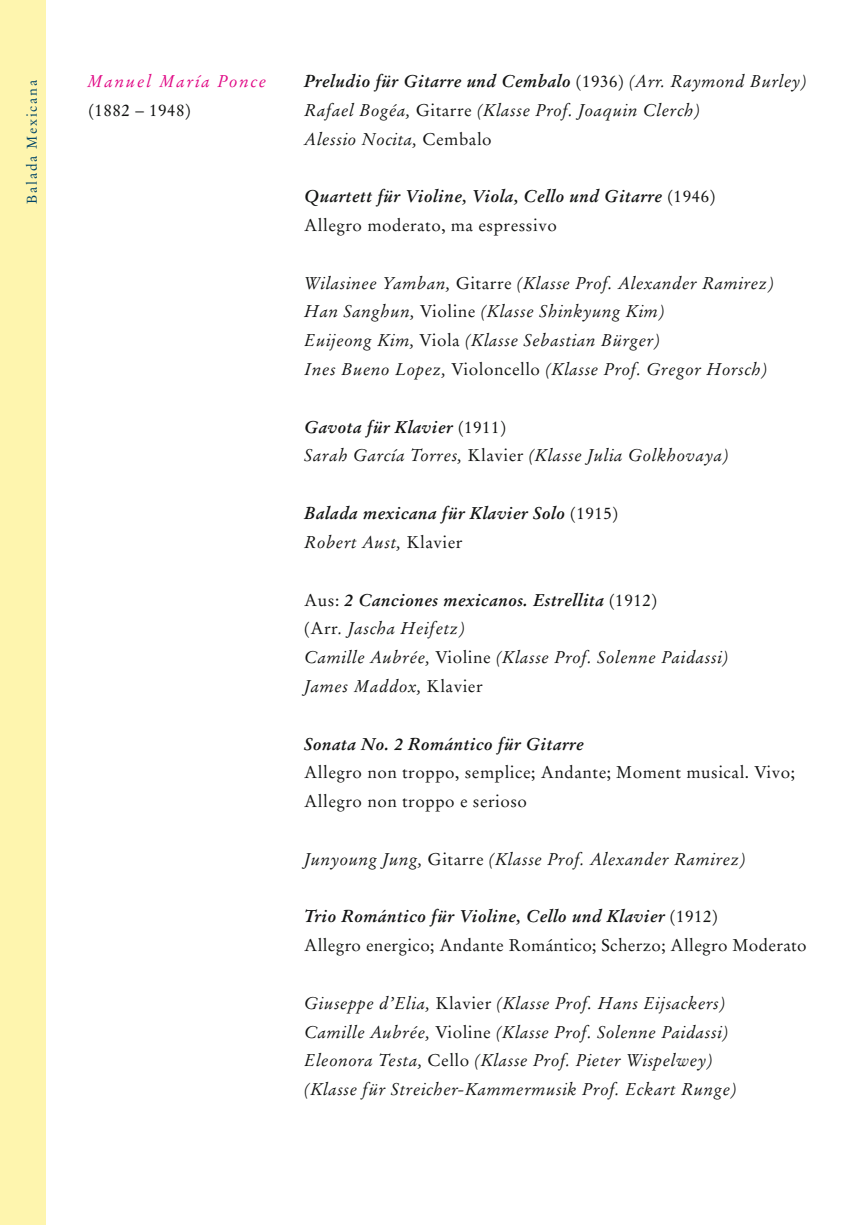
<style>
.page{position:relative;width:857px;height:1225px;background:#fff}
.page>*{position:absolute;margin:0;border:0;box-sizing:border-box;transform-origin:0 0}
.t1{font:italic 17px/28.8px "Stempel Garamond LT Std";letter-spacing:.03em;color:#131413}
.t2{font:italic 700 17px/28.8px "Stempel Garamond LT Std";letter-spacing:.03em;color:#131413}
.t3{font:17px/28.8px "Stempel Garamond LT Std";letter-spacing:.03em;color:#131413}
.t4{font:italic 17px "Stempel Garamond LT Std";letter-spacing:.1em;color:#e00985}
.t5{font:14px "Stempel Garamond LT Std";letter-spacing:.12em;color:#004467}
.s1{font-weight:400;font-style:normal}
.s2{font-weight:400}
.s3{font-style:normal}
.s4{font-weight:700}
.s5{font-weight:700;font-style:italic}
</style>
<div class="page">
<div style="left:0;top:0;width:45px;height:1225px;background:#fef5ae"></div>
<p class="t5" style="left:24px;top:204px;width:125px;rotate:-90deg">Balada Mexicana</p>
<p class="t4" style="left:87px;top:71px;width:181px">Manuel María Ponce</p>
<p class="t2" style="left:304px;top:67px;width:503px">Preludio für Gitarre und Cembalo <span class="s1">(1936)</span> <span class="s2">(Arr. Raymond Burley)</span></p>
<p class="t3" style="left:88px;top:96px;width:104px">(1882 – 1948)</p>
<p class="t1" style="left:304px;top:95px;width:397px">Rafael Bogéa, <span class="s3">Gitarre</span> (Klasse Prof. Joaquin Clerch)<br>Alessio Nocita, <span class="s3">Cembalo</span></p>
<p class="t2" style="left:304px;top:182px;width:412px">Quartett für Violine, Viola, Cello und Gitarre <span class="s1">(1946)<br>Allegro moderato, ma espressivo</span></p>
<p class="t1" style="left:304px;top:268px;width:470px">Wilasinee Yamban, <span class="s3">Gitarre</span> (Klasse Prof. Alexander Ramirez)<br>Han Sanghun, <span class="s3">Violine</span> (Klasse Shinkyung Kim)<br>Euijeong Kim, <span class="s3">Viola</span> (Klasse Sebastian Bürger)<br>Ines Bueno Lopez, <span class="s3">Violoncello</span> (Klasse Prof. Gregor Horsch)</p>
<p class="t1" style="left:304px;top:412px;width:425px"><span class="s4">Gavota für Klavier</span> <span class="s3">(1911)<br></span>Sarah García Torres, <span class="s3">Klavier</span> (Klasse Julia Golkhovaya)</p>
<p class="t2" style="left:304px;top:499px;width:315px">Balada mexicana für Klavier Solo <span class="s1">(1915)<br></span><span class="s2">Robert Aust,</span> <span class="s1">Klavier</span></p>
<p class="t1" style="left:304px;top:585px;width:425px"><span class="s3">Aus:</span> <span class="s4">2 Canciones mexicanos. Estrellita</span> <span class="s3">(1912)<br>(Arr</span>. Jascha Heifetz)<br>Camille Aubrée, <span class="s3">Violine</span> (Klasse Prof. Solenne Paidassi)<br>James Maddox, <span class="s3">Klavier</span></p>
<p class="t2" style="left:304px;top:729px;width:281px">Sonata No. 2 Romántico für Gitarre</p>
<p class="t3" style="left:304px;top:758px;width:492px">Allegro non troppo, semplice; Andante; Moment musical. Vivo;<br>Allegro non troppo e serioso</p>
<p class="t1" style="left:304px;top:844px;width:442px">Junyoung Jung, <span class="s3">Gitarre</span> (Klasse Prof. Alexander Ramirez)</p>
<p class="t3" style="left:304px;top:902px;width:503px"><span class="s5">Trio Romántico für Violine, Cello und Klavier</span> (1912)<br>Allegro energico; Andante Romántico; Scherzo; Allegro Moderato</p>
<p class="t1" style="left:304px;top:988px;width:433px">Giuseppe d’Elia, <span class="s3">Klavier</span> (Klasse Prof. Hans Eijsackers)<br>Camille Aubrée, <span class="s3">Violine</span> (Klasse Prof. Solenne Paidassi)<br>Eleonora Testa, <span class="s3">Cello</span> (Klasse Prof. Pieter Wispelwey) (Klasse für Streicher-Kammermusik Prof. Eckart Runge)</p>
</div>
